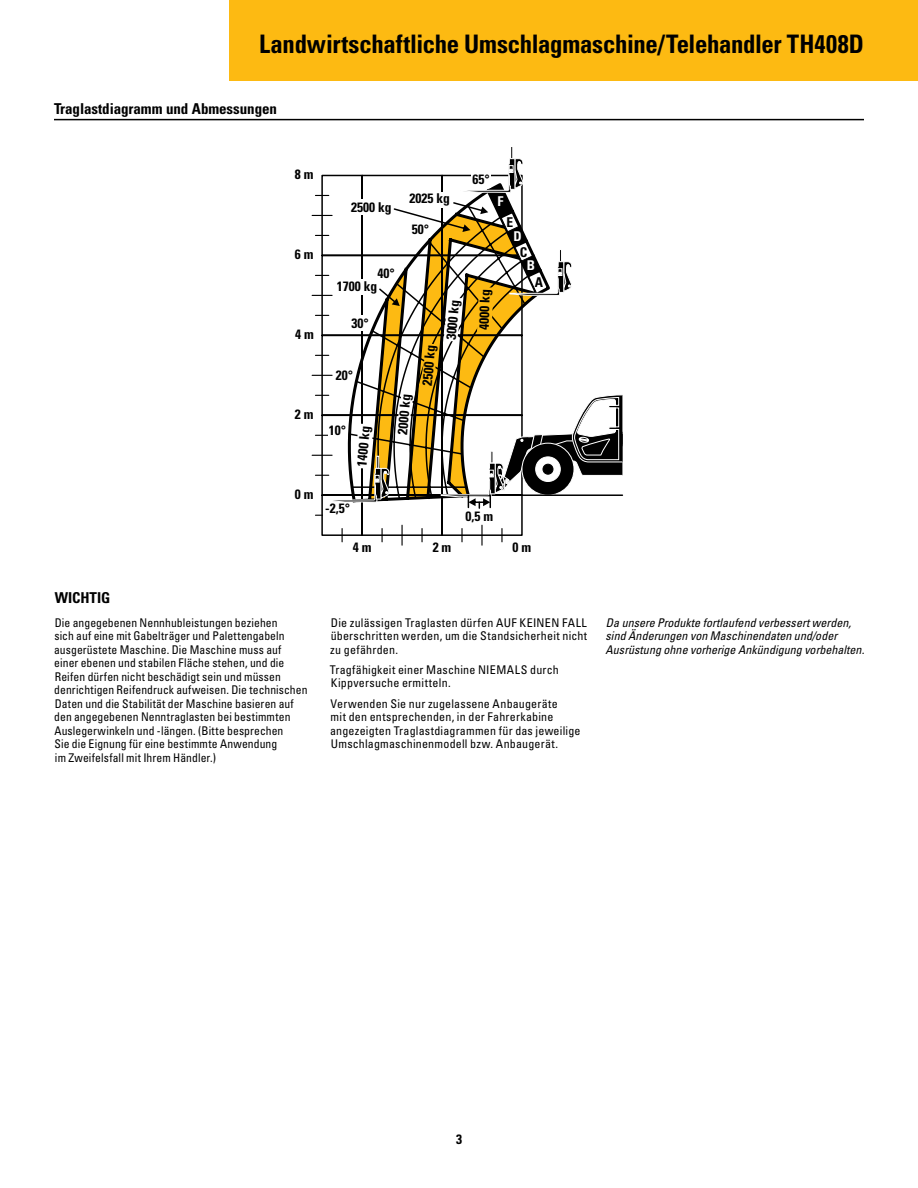
<style>
.page{position:relative;width:918px;height:1188px;background:#fff}
.page>*{position:absolute;margin:0;border:0;box-sizing:border-box;transform-origin:0 0}
.t1{font:700 condensed 25.5px "Univers LT Std";letter-spacing:-.01em;color:#000}
.t2{font:700 condensed 15px "Univers LT Std";letter-spacing:-.005em;color:#000}
.t3{font:700 condensed 13.5px "Univers LT Std";color:#000}
.t4{font:700 condensed 13.5px "Univers LT Std";color:#fff}
.t5{font:condensed 12px/13.5px "Univers LT Std";letter-spacing:.01em;color:#000}
.t6{font:italic condensed 12px/13.5px "Univers LT Std";letter-spacing:.005em;color:#000}
</style>
<div class="page">
<div style="left:230px;top:0;width:688px;height:81px;background:#fdba12"></div>
<svg style="left:321px;top:508px;width:202px;height:29px"></svg>
<hr style="left:481px;top:525px;width:2px;height:20px;background:#000">
<svg style="left:501px;top:529px;width:2px;height:13px"></svg>
<svg style="left:461px;top:529px;width:2px;height:13px"></svg>
<hr style="left:401px;top:525px;width:2px;height:20px;background:#000">
<svg style="left:421px;top:529px;width:2px;height:13px"></svg>
<svg style="left:382px;top:529px;width:1px;height:13px"></svg>
<svg style="left:342px;top:529px;width:1px;height:13px"></svg>
<div style="left:324px;top:501px;width:28px;height:15px;background:#fff"></div>
<svg style="left:312px;top:147px;width:310px;height:361px"></svg>
<hr style="left:54px;top:119px;width:810px;height:1px;background:#000">
<h1 class="t1" style="left:259px;top:28px;width:606px">Landwirtschaftliche Umschlagmaschine/Telehandler TH408D</h1>
<p class="t2" style="left:54px;top:100px;width:225px">Traglastdiagramm und Abmessungen</p>
<p class="t3" style="left:295px;top:166px;width:20px">8 m</p>
<p class="t3" style="left:295px;top:246px;width:20px">6 m</p>
<p class="t3" style="left:295px;top:326px;width:20px">4 m</p>
<p class="t3" style="left:295px;top:406px;width:20px">2 m</p>
<p class="t3" style="left:295px;top:486px;width:20px">0 m</p>
<p class="t3" style="left:351px;top:199px;width:42px">2500 kg</p>
<p class="t3" style="left:377px;top:265px;width:19px">40°</p>
<p class="t3" style="left:337px;top:278px;width:42px">1700 kg</p>
<p class="t3" style="left:351px;top:315px;width:19px">30°</p>
<p class="t3" style="left:336px;top:367px;width:19px">20°</p>
<p class="t3" style="left:409px;top:190px;width:42px">2025 kg</p>
<p class="t3" style="left:412px;top:221px;width:19px">50°</p>
<p class="t3" style="left:419px;top:385px;width:42px;rotate:-85deg">2500 kg</p>
<p class="t3" style="left:443px;top:339px;width:42px;rotate:-85deg">3000 kg</p>
<p class="t3" style="left:329px;top:422px;width:19px">10°</p>
<p class="t3" style="left:353px;top:466px;width:42px;rotate:-84deg">1400 kg</p>
<p class="t3" style="left:394px;top:433px;width:42px;rotate:-85deg">2000 kg</p>
<p class="t3" style="left:473px;top:171px;width:19px">65°</p>
<p class="t4" style="left:497px;top:193px;width:7px">F</p>
<p class="t3" style="left:507px;top:214px;width:8px">E</p>
<p class="t4" style="left:514px;top:228px;width:10px">D</p>
<p class="t3" style="left:520px;top:244px;width:9px">C</p>
<p class="t4" style="left:527px;top:257px;width:10px">B</p>
<p class="t3" style="left:535px;top:274px;width:10px">A</p>
<p class="t3" style="left:476px;top:330px;width:42px;rotate:-88deg">4000 kg</p>
<p class="t3" style="left:325px;top:500px;width:26px">-2,5°</p>
<p class="t3" style="left:465px;top:507px;width:29px">0,5 m</p>
<p class="t3" style="left:353px;top:539px;width:20px">4 m</p>
<p class="t3" style="left:433px;top:539px;width:20px">2 m</p>
<p class="t3" style="left:513px;top:539px;width:20px">0 m</p>
<p class="t2" style="left:55px;top:588px;width:57px">WICHTIG</p>
<p class="t5" style="left:54px;top:616px;width:255px">Die angegebenen Nennhubleistungen beziehen<br>sich auf eine mit Gabelträger und Palettengabeln ausgerüstete Maschine. Die Maschine muss auf einer ebenen und stabilen Fläche stehen, und die Reifen dürfen nicht beschädigt sein und müssen denrichtigen Reifendruck aufweisen. Die technischen Daten und die Stabilität der Maschine basieren auf den angegebenen Nenntraglasten bei bestimmten Auslegerwinkeln und -längen. (Bitte besprechen<br>Sie die Eignung für eine bestimmte Anwendung<br>im Zweifelsfall mit Ihrem Händler.)</p>
<p class="t5" style="left:330px;top:616px;width:259px;text-align:justify">Die zulässigen Traglasten dürfen AUF KEINEN FALL überschritten werden, um die Standsicherheit nicht zu gefährden.</p>
<p class="t5" style="left:330px;top:663px;width:230px">Tragfähigkeit einer Maschine NIEMALS durch<br>Kippversuche ermitteln.</p>
<p class="t5" style="left:330px;top:696px;width:252px">Verwenden Sie nur zugelassene Anbaugeräte<br>mit den entsprechenden, in der Fahrerkabine angezeigten Traglastdiagrammen für das jeweilige Umschlagmaschinenmodell bzw. Anbaugerät.</p>
<p class="t6" style="left:605px;top:616px;width:261px">Da unsere Produkte fortlaufend verbessert werden, sind Änderungen von Maschinendaten und/oder<br>Ausrüstung ohne vorherige Ankündigung vorbehalten.</p>
<p class="t3" style="left:456px;top:1131px;width:7px">3</p>
</div>
